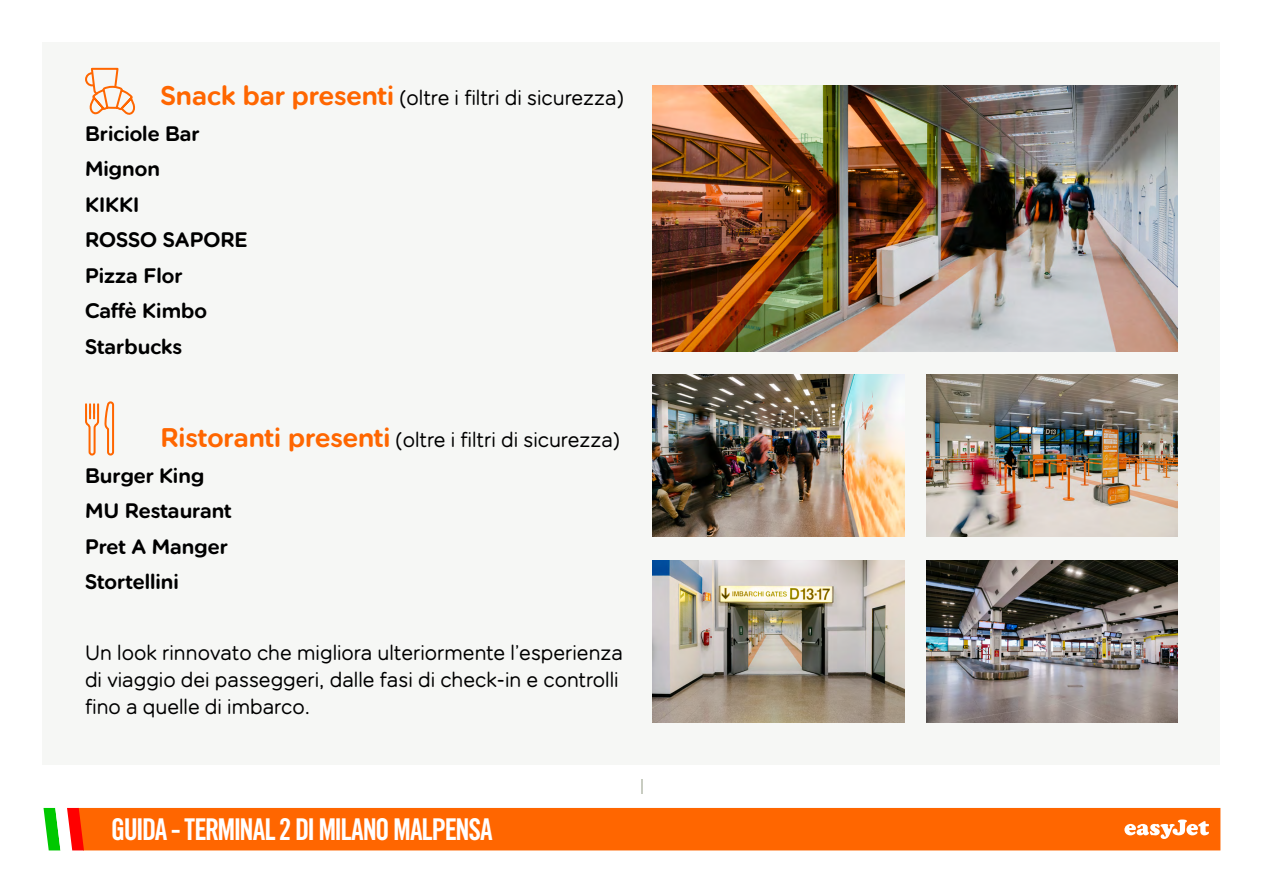
<style>
.page{position:relative;width:1263px;height:893px;background:#fff}
.page>*{position:absolute;margin:0;border:0;box-sizing:border-box;transform-origin:0 0}
.t1{font:33px "easy Jet Headline";color:#fff}
.t2{font:21px/27px "easy Jet Rounded";color:#000}
.t3{font:21px/35.5px "easy Jet Rounded Demi";color:#000}
.s1{font-family:"easy Jet Rounded Demi";font-size:27px;color:#f60}
</style>
<div class="page">
<div style="left:84px;top:808px;width:1136px;height:42px;background:#f60"></div>
<svg style="left:1124px;top:819px;width:85px;height:20px"></svg>
<div style="left:43px;top:43px;width:1177px;height:722px;background:#f6f7f5"></div>
<svg style="left:44px;top:808px;width:40px;height:42px"></svg>
<svg style="left:85px;top:67px;width:51px;height:48px"></svg>
<svg style="left:85px;top:401px;width:30px;height:55px"></svg>
<img style="left:653px;top:85px;width:525px;height:267px">
<img style="left:653px;top:374px;width:252px;height:163px">
<img style="left:653px;top:560px;width:252px;height:163px">
<img style="left:926px;top:374px;width:252px;height:163px">
<img style="left:926px;top:560px;width:252px;height:163px">
<svg style="left:641px;top:779px;width:1px;height:15px"></svg>
<p class="t2" style="left:160px;top:85px;width:465px"><span class="s1">Snack bar presenti</span> (oltre i filtri di sicurezza)</p>
<p class="t3" style="left:85px;top:116px;width:164px">Briciole Bar<br>Mignon<br>KIKKI<br>ROSSO SAPORE<br>Pizza Flor<br>Caffè Kimbo<br>Starbucks</p>
<p class="t2" style="left:160px;top:427px;width:461px"><span class="s1">Ristoranti presenti</span> (oltre i filtri di sicurezza)</p>
<p class="t3" style="left:85px;top:458px;width:148px">Burger King<br>MU Restaurant<br>Pret A Manger<br>Stortellini</p>
<p class="t2" style="left:85px;top:640px;width:539px">Un look rinnovato che migliora ulteriormente l’esperienza di viaggio dei passeggeri, dalle fasi di check-in e controlli fino a quelle di imbarco.</p>
<h1 class="t1" style="left:112px;top:814px;width:382px">GUIDA - TERMINAL 2 DI MILANO MALPENSA</h1>
</div>
